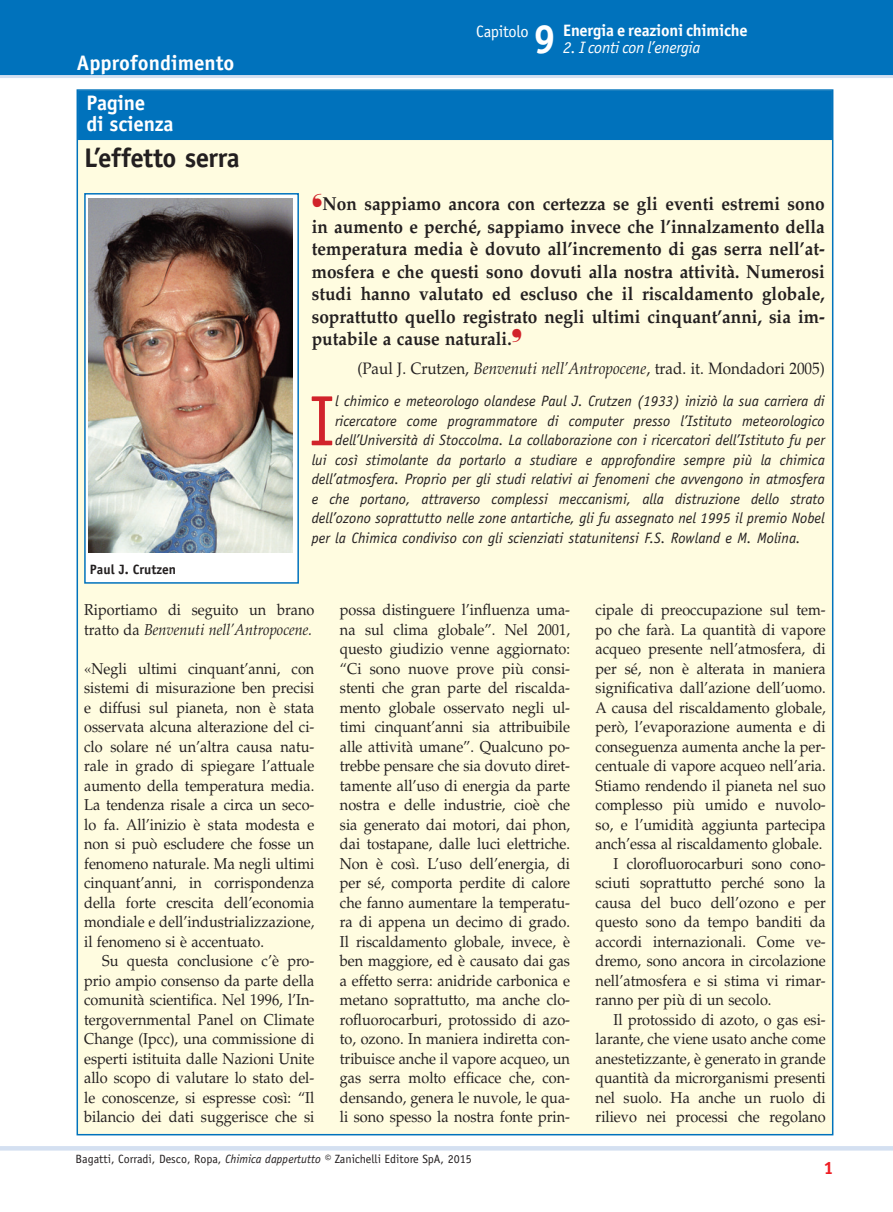
<style>
.page{position:relative;width:893px;height:1212px;background:#fff}
.page>*{position:absolute;margin:0;border:0;box-sizing:border-box;transform-origin:0 0}
.t1{font:71.4px "Officina Sans Std";color:#d1232a}
.t2{font:700 40.65px "Officina Sans Std";color:#fff}
.t3{font:700 27px "Officina Sans Std";letter-spacing:-.025em;color:#231f20}
.t4{font:700 21px/21px "Officina Sans Std";color:#fff}
.t5{font:700 18.75px/22.5px "Palatino LT Std";color:#231f20;text-align:justify;scale:.92 1}
.t6{font:700 18px "Officina Sans Std";color:#ee1d23}
.t7{font:16.5px "Palatino LT Std";color:#231f20;scale:.92 1}
.t8{font:700 16.5px "Officina Sans Std";letter-spacing:-.015em;color:#fff}
.t9{font:italic 16.5px "Officina Sans Std";letter-spacing:-.015em;color:#fff}
.t10{font:16.5px "Officina Sans Std";letter-spacing:-.02em;color:#fff}
.t11{font:15.75px/19.5px "Palatino LT Std";color:#231f20;text-align:justify;scale:.92 1}
.t12{font:italic 15px "Officina Sans Std";color:#231f20}
.t13{font:700 13.5px "Officina Sans Std";color:#231f20}
.t14{font:12px "Officina Sans Std";color:#231f20}
.s1{color:#d1232a}
.s2{font-style:italic}
</style>
<div class="page">
<div style="left:0;top:0;width:893px;height:76px;background:#0072bc"></div>
<hr style="left:0;top:75px;width:893px;height:3px;background:#d4e0f1">
<hr style="left:0;top:1146px;width:893px;height:4px;background:#d4e0f1">
<div style="left:77px;top:90px;width:756px;height:1045px;background:#fffce0"></div>
<div style="left:78px;top:91px;width:754px;height:49px;background:#0072bc"></div>
<div style="left:85px;top:194px;width:213px;height:389px;background:#fff"></div>
<div style="left:84px;top:193px;width:215px;height:391px;border:2px solid #0072bc"></div>
<img style="left:89px;top:199px;width:204px;height:354px">
<h3 class="t4" style="left:77px;top:52px;width:159px">Approfondimento</h3>
<h3 class="t4" style="left:87px;top:92px;width:89px">Pagine<br>di scienza</h3>
<h3 class="t3" style="left:84px;top:141px;width:157px">L’effetto serra</h3>
<p class="t13" style="left:90px;top:561px;width:88px">Paul J. Crutzen</p>
<h2 class="t2" style="left:533px;top:14px;width:24px">9</h2>
<p class="t8" style="left:563px;top:20px;width:186px">Energia e reazioni chimiche</p>
<p class="t10" style="left:476px;top:22px;width:54px">Capitolo</p>
<p class="t9" style="left:563px;top:38px;width:139px">2. I conti con l’energia</p>
<p class="t5" style="left:312px;top:193px;width:559px"><span class="s1">❛</span>Non sappiamo ancora con certezza se gli eventi estremi sono in aumento e perché, sappiamo invece che l’innalzamento della temperatura media è dovuto all’incremento di gas serra nell’at&shy;mosfera e che questi sono dovuti alla nostra attività. Numerosi studi hanno valutato ed escluso che il riscaldamento globale, soprattutto quello registrato negli ultimi cinquant’anni, sia im&shy;putabile a cause naturali.<span class="s1">❜</span></p>
<p class="t7" style="left:357px;top:359px;width:510px">(Paul J. Crutzen, <span class="s2">Benvenuti nell’Antropocene</span>, trad. it. Mondadori 2005)</p>
<h1 class="t1" style="left:309px;top:379px;width:28px">I</h1>
<p class="t12" style="left:335px;top:392px;width:491px">l chimico e meteorologo olandese Paul J. Crutzen (1933) iniziò la sua carriera di</p>
<p class="t12" style="left:335px;top:412px;width:491px">ricercatore come programmatore di computer presso l’Istituto meteorologico</p>
<p class="t12" style="left:335px;top:431px;width:491px">dell’Università di Stoccolma. La collaborazione con i ricercatori dell’Istituto fu per</p>
<p class="t12" style="left:312px;top:451px;width:515px">lui così stimolante da portarlo a studiare e approfondire sempre più la chimica</p>
<p class="t12" style="left:312px;top:470px;width:515px">dell’atmosfera. Proprio per gli studi relativi ai fenomeni che avvengono in atmosfera</p>
<p class="t12" style="left:312px;top:490px;width:515px">e che portano, attraverso complessi meccanismi, alla distruzione dello strato</p>
<p class="t12" style="left:312px;top:509px;width:515px">dell’ozono soprattutto nelle zone antartiche, gli fu assegnato nel 1995 il premio Nobel</p>
<p class="t12" style="left:312px;top:529px;width:490px">per la Chimica condiviso con gli scienziati statunitensi F.S. Rowland e M. Molina.</p>
<p class="t11" style="left:84px;top:600px;width:252px">Riportiamo di seguito un brano tratto da <span class="s2">Benvenuti nell’Antropocene.</span></p>
<p class="t11" style="left:84px;top:659px;width:252px">«Negli ultimi cinquant’anni, con sistemi di misurazione ben precisi e diffusi sul pianeta, non è stata osservata alcuna alterazione del ci&shy;clo solare né un’altra causa natu&shy;rale in grado di spiegare l’attuale aumento della temperatura media.<br>La tendenza risale a circa un seco&shy;lo fa. All’inizio è stata modesta e non si può escludere che fosse un fenomeno naturale. Ma negli ultimi cinquant’anni, in corrispondenza della forte crescita dell’economia mondiale e dell’industrializzazione, il fenomeno si è accentuato.</p>
<p class="t11" style="left:84px;top:951px;width:252px;text-indent:18px">Su questa conclusione c’è pro&shy;prio ampio consenso da parte della comunità scientifica. Nel 1996, l’In&shy;tergovernmental Panel on Climate Change (Ipcc), una commissione di esperti istituita dalle Nazioni Unite allo scopo di valutare lo stato del&shy;le conoscenze, si espresse così: “Il bilancio dei dati suggerisce che si</p>
<p class="t11" style="left:340px;top:600px;width:252px">possa distinguere l’influenza uma&shy;na sul clima globale”. Nel 2001, questo giudizio venne aggiornato: “Ci sono nuove prove più consi&shy;stenti che gran parte del riscalda&shy;mento globale osservato negli ul&shy;timi cinquant’anni sia attribuibile alle attività umane”. Qualcuno po&shy;trebbe pensare che sia dovuto diret&shy;tamente all’uso di energia da parte nostra e delle industrie, cioè che sia generato dai motori, dai phon, dai tostapane, dalle luci elettriche.<br>Non è così. L’uso dell’energia, di per sé, comporta perdite di calore che fanno aumentare la temperatu&shy;ra di appena un decimo di grado.<br>Il riscaldamento globale, invece, è ben maggiore, ed è causato dai gas a effetto serra: anidride carbonica e metano soprattutto, ma anche clo&shy;rofluorocarburi, protossido di azo&shy;to, ozono. In maniera indiretta con&shy;tribuisce anche il vapore acqueo, un gas serra molto efficace che, con&shy;densando, genera le nuvole, le qua&shy;li sono spesso la nostra fonte prin-</p>
<p class="t11" style="left:596px;top:600px;width:252px">cipale di preoccupazione sul tem-</p>
<p class="t11" style="left:596px;top:620px;width:252px">po che farà. La quantità di vapore</p>
<p class="t11" style="left:596px;top:639px;width:252px">acqueo presente nell’atmosfera, di</p>
<p class="t11" style="left:596px;top:659px;width:252px">per sé, non è alterata in maniera</p>
<p class="t11" style="left:596px;top:678px;width:252px">significativa dall’azione dell’uomo.</p>
<p class="t11" style="left:596px;top:698px;width:252px">A causa del riscaldamento globale,</p>
<p class="t11" style="left:596px;top:717px;width:252px">però, l’evaporazione aumenta e di</p>
<p class="t11" style="left:596px;top:737px;width:252px">conseguenza aumenta anche la per-</p>
<p class="t11" style="left:596px;top:756px;width:252px">centuale di vapore acqueo nell’aria.</p>
<p class="t11" style="left:596px;top:776px;width:252px">Stiamo rendendo il pianeta nel suo</p>
<p class="t11" style="left:596px;top:795px;width:252px">complesso più umido e nuvolo-</p>
<p class="t11" style="left:596px;top:815px;width:252px">so, e l’umidità aggiunta partecipa</p>
<p class="t11" style="left:596px;top:834px;width:248px">anch’essa al riscaldamento globale.</p>
<p class="t11" style="left:614px;top:854px;width:232px">I clorofluorocarburi sono cono-</p>
<p class="t11" style="left:596px;top:873px;width:252px">sciuti soprattutto perché sono la</p>
<p class="t11" style="left:596px;top:893px;width:252px">causa del buco dell’ozono e per</p>
<p class="t11" style="left:596px;top:912px;width:252px">questo sono da tempo banditi da</p>
<p class="t11" style="left:596px;top:932px;width:252px">accordi internazionali. Come ve-</p>
<p class="t11" style="left:596px;top:951px;width:252px">dremo, sono ancora in circolazione</p>
<p class="t11" style="left:596px;top:971px;width:252px">nell’atmosfera e si stima vi rimar-</p>
<p class="t11" style="left:596px;top:990px;width:193px">ranno per più di un secolo.</p>
<p class="t11" style="left:614px;top:1010px;width:232px">Il protossido di azoto, o gas esi-</p>
<p class="t11" style="left:596px;top:1029px;width:252px">larante, che viene usato anche come</p>
<p class="t11" style="left:596px;top:1049px;width:252px">anestetizzante, è generato in grande</p>
<p class="t11" style="left:596px;top:1068px;width:252px">quantità da microrganismi presenti</p>
<p class="t11" style="left:596px;top:1088px;width:252px">nel suolo. Ha anche un ruolo di</p>
<p class="t11" style="left:596px;top:1107px;width:252px">rilievo nei processi che regolano</p>
<p class="t14" style="left:75px;top:1152px;width:398px">Bagatti, Corradi, Desco, Ropa, <span class="s2">Chimica dappertutto ©</span> Zanichelli Editore SpA, 2015</p>
<p class="t6" style="left:823px;top:1156px;width:12px">1</p>
</div>
